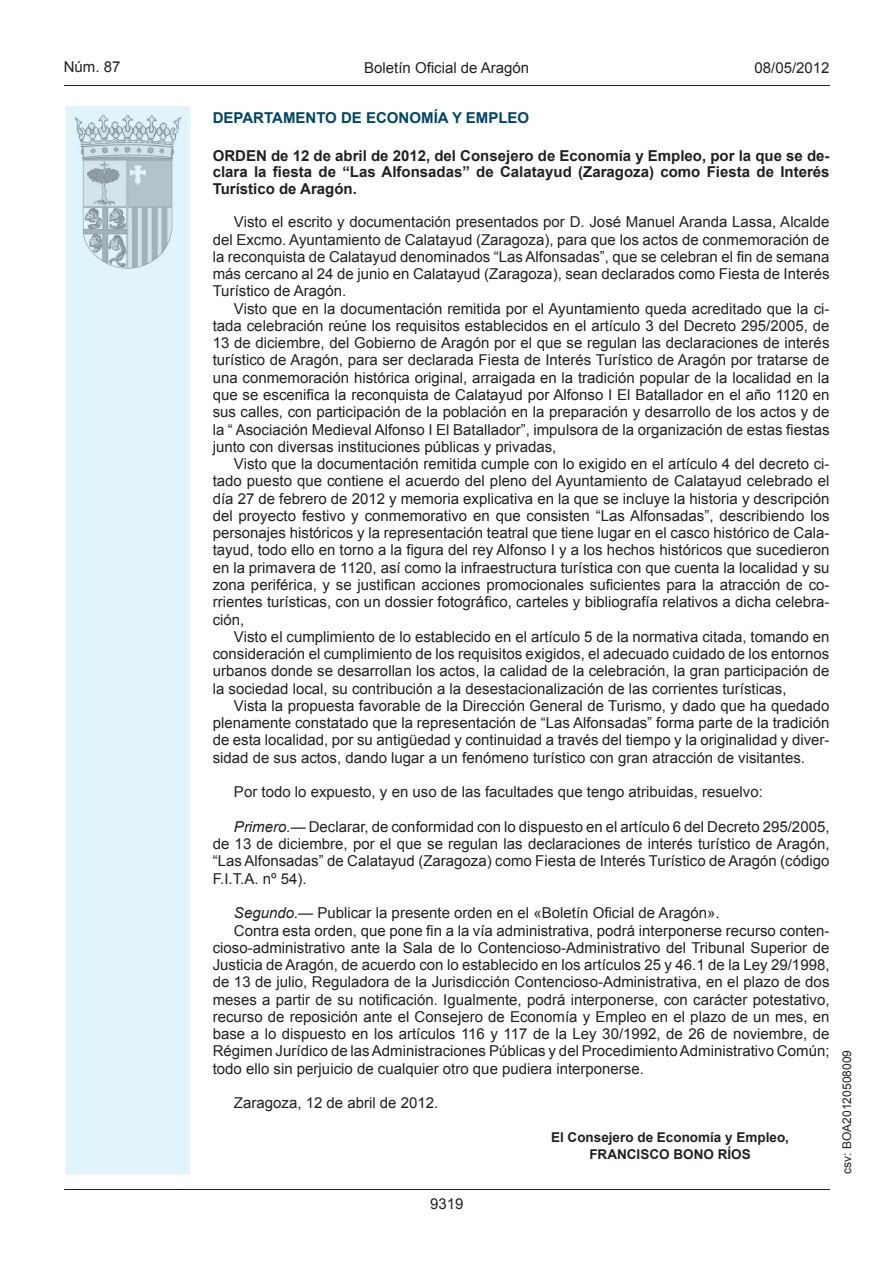
<style>
.page{position:relative;width:893px;height:1263px;background:#fff}
.page>*{position:absolute;margin:0;border:0;box-sizing:border-box;transform-origin:0 0}
.t1{font:15px/17.2px "Arial";color:#231f20;text-align:justify}
.t2{font:700 15px/16.5px "Arial";color:#231f20;text-align:justify}
.t3{font:700 15px "Arial";color:#004462}
.t4{font:700 13.5px/16.5px "Arial";color:#231f20;text-align:center}
.t5{font:12px "Arial";color:#231f20}
.s1{font-style:italic}
</style>
<div class="page">
<hr style="left:64px;top:85px;width:765px;height:1px;background:#231f20">
<div style="left:65px;top:106px;width:125px;height:1069px;background:#e1f4fc"></div>
<img style="left:75px;top:115px;width:106px;height:153px">
<hr style="left:64px;top:1189px;width:765px;height:1px;background:#231f20">
<p class="t1" style="left:64px;top:59px;width:58px">Núm. 87</p>
<p class="t1" style="left:364px;top:59px;width:167px">Boletín Oficial de Aragón</p>
<p class="t1" style="left:754px;top:59px;width:77px">08/05/2012</p>
<p class="t3" style="left:213px;top:109px;width:318px">DEPARTAMENTO DE ECONOMÍA Y EMPLEO</p>
<p class="t2" style="left:213px;top:147px;width:618px">ORDEN de 12 de abril de 2012, del Consejero de Economía y Empleo, por la que se de&shy;clara la fiesta de “Las Alfonsadas” de Calatayud (Zaragoza) como Fiesta de Interés Turístico de Aragón.</p>
<p class="t1" style="left:213px;top:213px;width:618px;text-indent:21px">Visto el escrito y documentación presentados por D. José Manuel Aranda Lassa, Alcalde del Excmo. Ayuntamiento de Calatayud (Zaragoza), para que los actos de conmemoración de la reconquista de Calatayud denominados “Las Alfonsadas”, que se celebran el fin de semana más cercano al 24 de junio en Calatayud (Zaragoza), sean declarados como Fiesta de Interés Turístico de Aragón.</p>
<p class="t1" style="left:213px;top:300px;width:618px;text-indent:21px">Visto que en la documentación remitida por el Ayuntamiento queda acreditado que la ci&shy;tada celebración reúne los requisitos establecidos en el artículo 3 del Decreto 295/2005, de 13 de diciembre, del Gobierno de Aragón por el que se regulan las declaraciones de interés turístico de Aragón, para ser declarada Fiesta de Interés Turístico de Aragón por tratarse de una conmemoración histórica original, arraigada en la tradición popular de la localidad en la que se escenifica la reconquista de Calatayud por Alfonso I El Batallador en el año 1120 en sus calles, con participación de la población en la preparación y desarrollo de los actos y de la “ Asociación Medieval Alfonso I El Batallador”, impulsora de la organización de estas fiestas junto con diversas instituciones públicas y privadas,</p>
<p class="t1" style="left:213px;top:455px;width:618px;text-indent:21px">Visto que la documentación remitida cumple con lo exigido en el artículo 4 del decreto ci&shy;tado puesto que contiene el acuerdo del pleno del Ayuntamiento de Calatayud celebrado el día 27 de febrero de 2012 y memoria explicativa en la que se incluye la historia y descripción del proyecto festivo y conmemorativo en que consisten “Las Alfonsadas”, describiendo los personajes históricos y la representación teatral que tiene lugar en el casco histórico de Cala&shy;tayud, todo ello en torno a la figura del rey Alfonso I y a los hechos históricos que sucedieron en la primavera de 1120, así como la infraestructura turística con que cuenta la localidad y su zona periférica, y se justifican acciones promocionales suficientes para la atracción de co&shy;rrientes turísticas, con un dossier fotográfico, carteles y bibliografía relativos a dicha celebra&shy;ción,</p>
<p class="t1" style="left:213px;top:628px;width:618px;text-indent:21px">Visto el cumplimiento de lo establecido en el artículo 5 de la normativa citada, tomando en consideración el cumplimiento de los requisitos exigidos, el adecuado cuidado de los entornos urbanos donde se desarrollan los actos, la calidad de la celebración, la gran participación de la sociedad local, su contribución a la desestacionalización de las corrientes turísticas,</p>
<p class="t1" style="left:213px;top:697px;width:618px;text-indent:21px">Vista la propuesta favorable de la Dirección General de Turismo, y dado que ha quedado plenamente constatado que la representación de “Las Alfonsadas” forma parte de la tradición de esta localidad, por su antigüedad y continuidad a través del tiempo y la originalidad y diver&shy;sidad de sus actos, dando lugar a un fenómeno turístico con gran atracción de visitantes.</p>
<p class="t1" style="left:234px;top:783px;width:530px">Por todo lo expuesto, y en uso de las facultades que tengo atribuidas, resuelvo:</p>
<p class="t1" style="left:213px;top:818px;width:618px;text-indent:21px"><span class="s1">Primero.—</span> Declarar, de conformidad con lo dispuesto en el artículo 6 del Decreto 295/2005, de 13 de diciembre, por el que se regulan las declaraciones de interés turístico de Aragón, “Las Alfonsadas” de Calatayud (Zaragoza) como Fiesta de Interés Turístico de Aragón (código F.I.T.A. nº 54).</p>
<p class="t1" style="left:234px;top:904px;width:487px"><span class="s1">Segundo.—</span> Publicar la presente orden en el «Boletín Oficial de Aragón».</p>
<p class="t1" style="left:234px;top:922px;width:597px">Contra esta orden, que pone fin a la vía administrativa, podrá interponerse recurso conten-</p>
<p class="t1" style="left:213px;top:939px;width:618px">cioso-administrativo ante la Sala de lo Contencioso-Administrativo del Tribunal Superior de</p>
<p class="t1" style="left:213px;top:956px;width:618px">Justicia de Aragón, de acuerdo con lo establecido en los artículos 25 y 46.1 de la Ley 29/1998,</p>
<p class="t1" style="left:213px;top:974px;width:618px">de 13 de julio, Reguladora de la Jurisdicción Contencioso-Administrativa, en el plazo de dos</p>
<p class="t1" style="left:213px;top:991px;width:618px">meses a partir de su notificación. Igualmente, podrá interponerse, con carácter potestativo,</p>
<p class="t1" style="left:213px;top:1008px;width:618px">recurso de reposición ante el Consejero de Economía y Empleo en el plazo de un mes, en</p>
<p class="t1" style="left:213px;top:1025px;width:618px">base a lo dispuesto en los artículos 116 y 117 de la Ley 30/1992, de 26 de noviembre, de</p>
<p class="t1" style="left:213px;top:1043px;width:618px">Régimen Jurídico de las Administraciones Públicas y del Procedimiento Administrativo Común;</p>
<p class="t1" style="left:213px;top:1060px;width:433px">todo ello sin perjuicio de cualquier otro que pudiera interponerse.</p>
<p class="t1" style="left:234px;top:1094px;width:206px">Zaragoza, 12 de abril de 2012.</p>
<p class="t4" style="left:551px;top:1129px;width:239px">El Consejero de Economía y Empleo,<br>FRANCISCO BONO RÍOS</p>
<p class="t1" style="left:430px;top:1195px;width:35px">9319</p>
<p class="t5" style="left:840px;top:1174px;width:125px;rotate:-90deg">csv: BOA20120508009</p>
</div>
